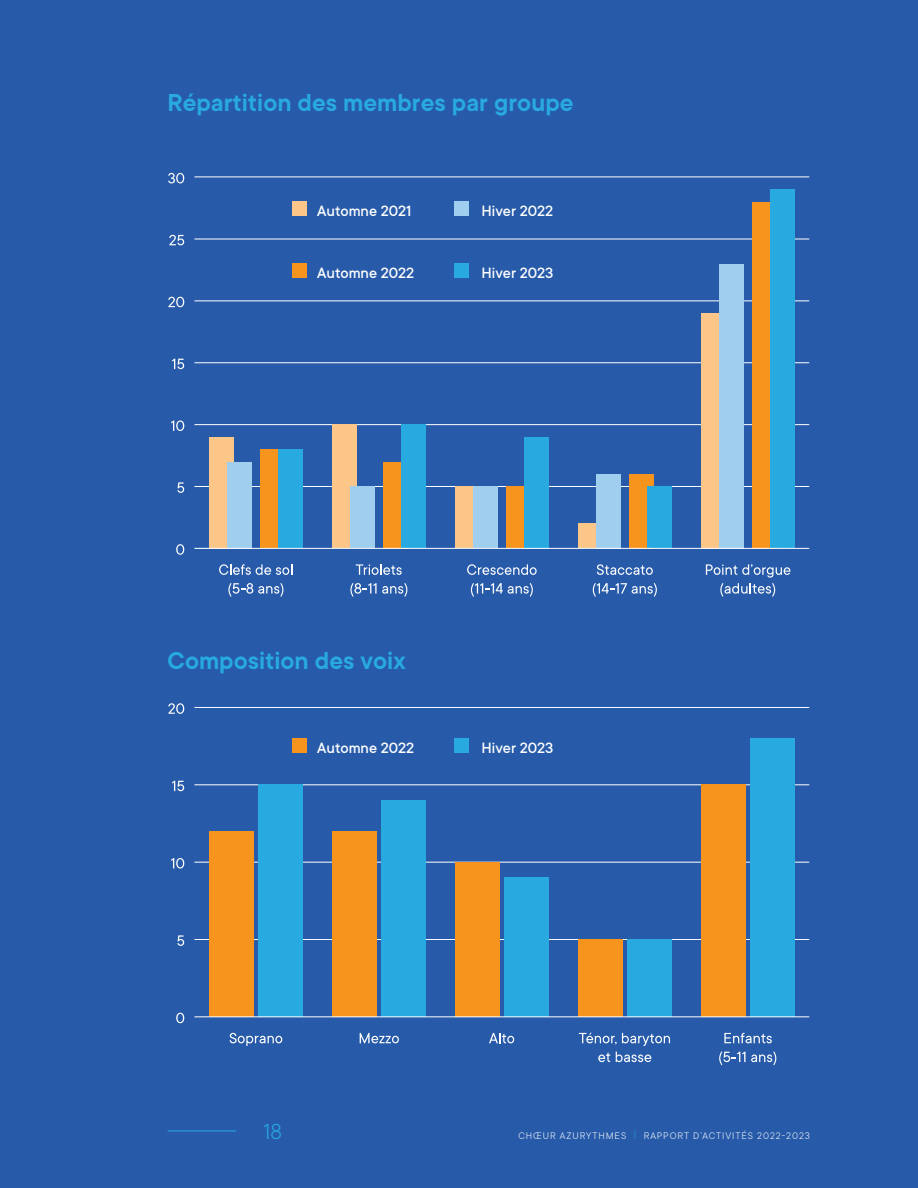
<style>
.page{position:relative;width:918px;height:1188px;background:#275ba9}
.page>*{position:absolute;margin:0;border:0;box-sizing:border-box;transform-origin:0 0}
.TITRE_N2_sans_TOC{font:600 27px "TT Commons";color:#28aae1}
.t1{font:300 24px "TT Commons";color:#28aae1}
.INFO-texte{font:500 16.5px "TT Commons";color:#fff}
.t2{font:300 10.5px "TT Commons";letter-spacing:.09em;color:#fff}
.s1{color:#28aae1}
</style>
<div class="page">
<svg style="left:176px;top:1013px;width:8px;height:10px"></svg>
<svg style="left:177px;top:935px;width:7px;height:11px"></svg>
<svg style="left:171px;top:858px;width:13px;height:11px"></svg>
<svg style="left:172px;top:781px;width:12px;height:10px"></svg>
<svg style="left:168px;top:703px;width:16px;height:11px"></svg>
<hr style="left:194px;top:939px;width:615px;height:1px;background:#fff">
<hr style="left:194px;top:862px;width:615px;height:1px;background:#fff">
<hr style="left:194px;top:785px;width:615px;height:1px;background:#fff">
<hr style="left:194px;top:707px;width:615px;height:1px;background:#fff">
<div style="left:381px;top:800px;width:45px;height:217px;background:#28aae1"></div>
<div style="left:504px;top:878px;width:45px;height:139px;background:#28aae1"></div>
<div style="left:627px;top:940px;width:45px;height:77px;background:#28aae1"></div>
<div style="left:258px;top:785px;width:45px;height:232px;background:#28aae1"></div>
<div style="left:209px;top:831px;width:44px;height:186px;background:#f7941e"></div>
<div style="left:332px;top:831px;width:44px;height:186px;background:#f7941e"></div>
<div style="left:455px;top:862px;width:44px;height:155px;background:#f7941e"></div>
<div style="left:578px;top:940px;width:44px;height:77px;background:#f7941e"></div>
<div style="left:750px;top:738px;width:45px;height:279px;background:#28aae1"></div>
<div style="left:701px;top:785px;width:44px;height:232px;background:#f7941e"></div>
<svg style="left:724px;top:1033px;width:48px;height:10px"></svg>
<svg style="left:719px;top:1051px;width:57px;height:14px"></svg>
<svg style="left:579px;top:1033px;width:91px;height:13px"></svg>
<svg style="left:598px;top:1053px;width:12px;height:9px"></svg>
<svg style="left:616px;top:1052px;width:35px;height:10px"></svg>
<svg style="left:489px;top:1033px;width:25px;height:10px"></svg>
<svg style="left:360px;top:1033px;width:39px;height:10px"></svg>
<svg style="left:230px;top:1033px;width:52px;height:13px"></svg>
<div style="left:292px;top:738px;width:15px;height:15px;background:#f7941e"></div>
<div style="left:455px;top:738px;width:14px;height:15px;background:#28aae1"></div>
<hr style="left:194px;top:1017px;width:615px;height:1px;background:#fff">
<svg style="left:176px;top:544px;width:8px;height:11px"></svg>
<svg style="left:177px;top:482px;width:7px;height:11px"></svg>
<svg style="left:171px;top:420px;width:13px;height:11px"></svg>
<svg style="left:172px;top:359px;width:12px;height:10px"></svg>
<svg style="left:168px;top:297px;width:16px;height:10px"></svg>
<svg style="left:169px;top:235px;width:15px;height:10px"></svg>
<hr style="left:194px;top:486px;width:615px;height:1px;background:#fff">
<hr style="left:194px;top:424px;width:615px;height:1px;background:#fff">
<hr style="left:194px;top:362px;width:615px;height:1px;background:#fff">
<hr style="left:194px;top:301px;width:615px;height:1px;background:#fff">
<hr style="left:194px;top:239px;width:615px;height:1px;background:#fff">
<svg style="left:706px;top:564px;width:84px;height:33px"></svg>
<svg style="left:597px;top:564px;width:56px;height:11px"></svg>
<svg style="left:593px;top:583px;width:64px;height:14px"></svg>
<svg style="left:467px;top:564px;width:70px;height:11px"></svg>
<svg style="left:471px;top:583px;width:62px;height:14px"></svg>
<svg style="left:356px;top:564px;width:46px;height:11px"></svg>
<svg style="left:350px;top:583px;width:57px;height:14px"></svg>
<svg style="left:219px;top:564px;width:73px;height:11px"></svg>
<svg style="left:228px;top:583px;width:55px;height:14px"></svg>
<div style="left:292px;top:263px;width:15px;height:15px;background:#f7941e"></div>
<div style="left:292px;top:201px;width:15px;height:15px;background:#fdc689"></div>
<div style="left:455px;top:263px;width:14px;height:15px;background:#28aae1"></div>
<div style="left:455px;top:201px;width:14px;height:15px;background:#9fceee"></div>
<hr style="left:194px;top:177px;width:615px;height:1px;background:#fff">
<svg style="left:168px;top:173px;width:16px;height:10px"></svg>
<div style="left:209px;top:437px;width:25px;height:111px;background:#fdc689"></div>
<div style="left:260px;top:449px;width:25px;height:99px;background:#f7941e"></div>
<div style="left:227px;top:462px;width:25px;height:86px;background:#9fceee"></div>
<div style="left:278px;top:449px;width:25px;height:99px;background:#28aae1"></div>
<div style="left:332px;top:425px;width:25px;height:123px;background:#fdc689"></div>
<div style="left:383px;top:462px;width:25px;height:86px;background:#f7941e"></div>
<div style="left:350px;top:486px;width:25px;height:62px;background:#9fceee"></div>
<div style="left:401px;top:425px;width:25px;height:123px;background:#28aae1"></div>
<div style="left:455px;top:486px;width:25px;height:62px;background:#fdc689"></div>
<div style="left:506px;top:486px;width:24px;height:62px;background:#f7941e"></div>
<div style="left:473px;top:486px;width:25px;height:62px;background:#9fceee"></div>
<div style="left:524px;top:437px;width:25px;height:111px;background:#28aae1"></div>
<div style="left:578px;top:524px;width:24px;height:24px;background:#fdc689"></div>
<div style="left:629px;top:474px;width:24px;height:74px;background:#f7941e"></div>
<div style="left:596px;top:474px;width:25px;height:74px;background:#9fceee"></div>
<div style="left:647px;top:486px;width:25px;height:62px;background:#28aae1"></div>
<div style="left:701px;top:313px;width:24px;height:235px;background:#fdc689"></div>
<div style="left:752px;top:202px;width:24px;height:346px;background:#f7941e"></div>
<div style="left:719px;top:264px;width:25px;height:284px;background:#9fceee"></div>
<div style="left:770px;top:189px;width:25px;height:359px;background:#28aae1"></div>
<hr style="left:194px;top:548px;width:615px;height:1px;background:#fff">
<hr style="left:168px;top:1130px;width:68px;height:1px;background:#28aae1">
<p class="TITRE_N2_sans_TOC" style="left:168px;top:86px;width:408px">Répartition des membres par groupe</p>
<p class="INFO-texte" style="left:317px;top:200px;width:96px">Automne 2021</p>
<p class="INFO-texte" style="left:317px;top:263px;width:98px">Automne 2022</p>
<p class="INFO-texte" style="left:482px;top:200px;width:73px">Hiver 2022</p>
<p class="INFO-texte" style="left:482px;top:263px;width:73px">Hiver 2023</p>
<p class="TITRE_N2_sans_TOC" style="left:168px;top:644px;width:239px">Composition des voix</p>
<p class="INFO-texte" style="left:317px;top:737px;width:98px">Automne 2022</p>
<p class="INFO-texte" style="left:482px;top:737px;width:73px">Hiver 2023</p>
<h2 class="t1" style="left:263px;top:1116px;width:20px">18</h2>
<p class="t2" style="left:644px;top:1129px;width:168px">RAPPORT D’ACTIVITÉS 2022-2023</p>
<p class="t2" style="left:518px;top:1129px;width:120px">CHŒUR AZURYTHMES <span class="s1">|</span></p>
</div>
